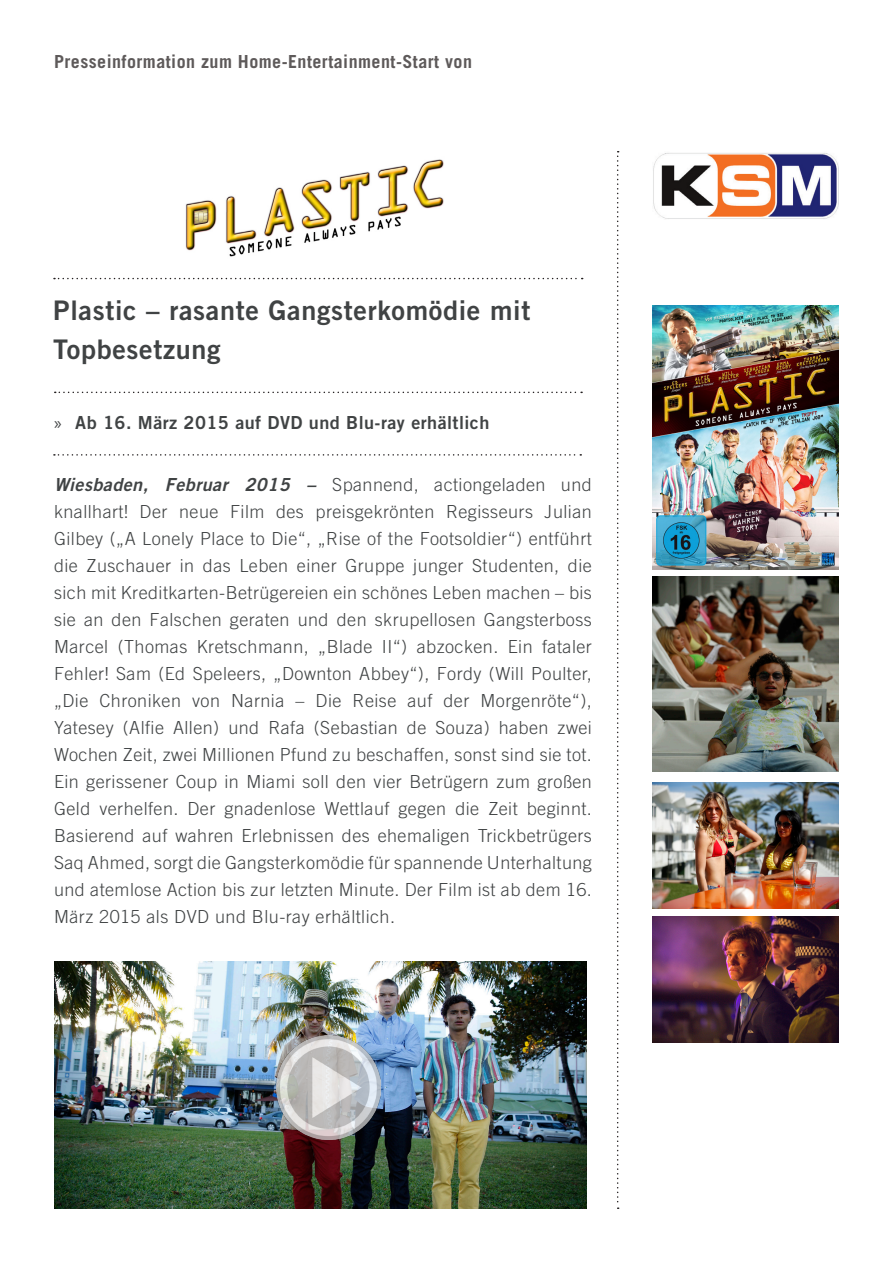
<style>
.page{position:relative;width:893px;height:1263px;background:#fff}
.page>*{position:absolute;margin:0;border:0;box-sizing:border-box;transform-origin:0 0}
.Liste{font:27px/39px "Trade Gothic LT Bold Two";letter-spacing:.025em;color:#404344}
.t1{font:300 18px/27px "Trade Gothic LT";letter-spacing:.025em;color:#404344;text-align:justify}
.t2{font:700 18px "Trade Gothic LT";letter-spacing:.025em;color:#5e5a5a}
.t3{font:18px "Trade Gothic LT Bold Two";letter-spacing:.025em;color:#404344}
.s1{font-family:"Myriad Pro"}
.s2{font-family:"Trade Gothic LT Bold Two";font-weight:400;font-style:italic}
</style>
<div class="page">
<img style="left:653px;top:153px;width:186px;height:66px">
<svg style="left:54px;top:278px;width:529px;height:1px"></svg>
<svg style="left:55px;top:392px;width:527px;height:1px"></svg>
<svg style="left:617px;top:151px;width:2px;height:1058px"></svg>
<svg style="left:54px;top:454px;width:527px;height:2px"></svg>
<img style="left:653px;top:305px;width:185px;height:264px">
<img style="left:653px;top:577px;width:186px;height:195px">
<img style="left:185px;top:159px;width:259px;height:98px">
<img style="left:653px;top:782px;width:186px;height:127px">
<img style="left:653px;top:916px;width:186px;height:126px">
<img style="left:54px;top:961px;width:533px;height:248px">
<img style="left:276px;top:1035px;width:104px;height:104px">
<p class="t2" style="left:54px;top:50px;width:420px">Presseinformation zum Home-Entertainment-Start von</p>
<p class="Liste" style="left:53px;top:290px;width:479px">Plastic – rasante Gangsterkomödie mit<br>Topbesetzung</p>
<p class="t3" style="left:54px;top:412px;width:437px"><span class="s1">»</span> Ab 16. März 2015 auf DVD und Blu-ray erhältlich</p>
<p class="t1" style="left:54px;top:471px;width:539px"><span class="s2">Wiesbaden, Februar 2015 –</span> Spannend, actiongeladen und knallhart! Der neue Film des preisgekrönten Regisseurs Julian Gilbey („A Lonely Place to Die“, „Rise of the Footsoldier“) entführt die Zuschauer in das Leben einer Gruppe junger Studenten, die sich mit Kreditkarten-Betrügereien ein schönes Leben machen – bis sie an den Falschen geraten und den skrupellosen Gangsterboss Marcel (Thomas Kretschmann, „Blade II“) abzocken. Ein fataler Fehler! Sam (Ed Speleers, „Downton Abbey“), Fordy (Will Poulter, „Die Chroniken von Narnia – Die Reise auf der Morgenröte“), Yatesey (Alfie Allen) und Rafa (Sebastian de Souza) haben zwei Wochen Zeit, zwei Millionen Pfund zu beschaffen, sonst sind sie tot.<br>Ein gerissener Coup in Miami soll den vier Betrügern zum großen Geld verhelfen. Der gnadenlose Wettlauf gegen die Zeit beginnt.<br>Basierend auf wahren Erlebnissen des ehemaligen Trickbetrügers Saq Ahmed, sorgt die Gangsterkomödie für spannende Unterhaltung und atemlose Action bis zur letzten Minute. Der Film ist ab dem 16.<br>März 2015 als DVD und Blu-ray erhältlich.</p>
</div>
